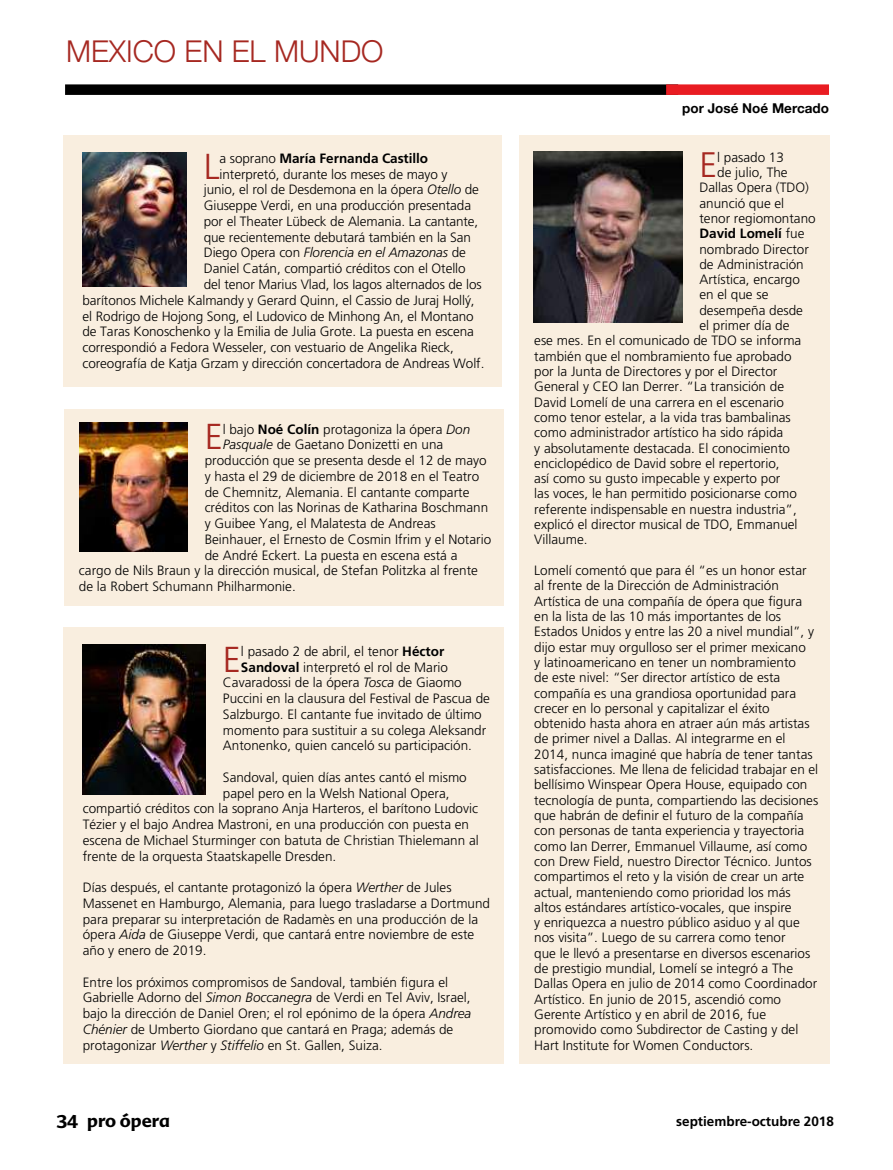
<style>
.page{position:relative;width:893px;height:1170px;background:#fff}
.page>*{position:absolute;margin:0;border:0;box-sizing:border-box;transform-origin:0 0}
.t1{font:300 36px "Frutiger";color:#a62821}
.t2{font:300 35.4px "Frutiger";color:#a62821}
.t3{font:300 30px "Helvetica Neue";color:#a62821}
.t4{font:700 18px "Advert";color:#000}
.t5{font:300 13.5px/15.3px "Frutiger";color:#000}
.t6{font:700 13.5px "Frutiger";color:#000}
.t7{font:italic 300 13.5px "Frutiger";letter-spacing:-.005em;color:#000}
.t8{font:700 13.5px "Helvetica Neue";color:#000}
.s1{font-weight:300}
.s2{font-style:italic}
.s3{font-style:normal}
.s4{font-weight:700}
</style>
<div class="page">
<div style="left:64px;top:135px;width:438px;height:252px;background:#f9eedf"></div>
<div style="left:519px;top:135px;width:310px;height:928px;background:#f9eedf"></div>
<div style="left:65px;top:84px;width:613px;height:11px;background:#000"></div>
<div style="left:666px;top:84px;width:163px;height:11px;background:#e91c22"></div>
<div style="left:64px;top:409px;width:440px;height:196px;background:#f9eedf"></div>
<img style="left:82px;top:153px;width:105px;height:133px">
<img style="left:534px;top:152px;width:148px;height:170px">
<img style="left:79px;top:422px;width:109px;height:129px">
<div style="left:64px;top:627px;width:440px;height:436px;background:#f9eedf"></div>
<img style="left:83px;top:644px;width:123px;height:150px">
<h3 class="t3" style="left:66px;top:33px;width:319px">MEXICO EN EL MUNDO</h3>
<h1 class="t1" style="left:204px;top:146px;width:18px">L</h1>
<p class="t6" style="left:220px;top:150px;width:210px"><span class="s1">a soprano</span> María Fernanda Castillo</p>
<p class="t5" style="left:220px;top:166px;width:229px">interpretó, durante los meses de mayo y</p>
<p class="t5" style="left:204px;top:182px;width:277px">junio, el rol de Desdemona en la ópera <span class="s2">Otello</span> de</p>
<p class="t5" style="left:204px;top:198px;width:269px">Giuseppe Verdi, en una producción presentada</p>
<p class="t5" style="left:204px;top:214px;width:276px">por el Theater Lübeck de Alemania. La cantante,</p>
<p class="t5" style="left:204px;top:229px;width:269px">que recientemente debutará también en la San</p>
<p class="t7" style="left:204px;top:245px;width:264px"><span class="s3">Diego Opera con</span> Florencia en el Amazonas <span class="s3">de</span></p>
<p class="t5" style="left:204px;top:261px;width:263px">Daniel Catán, compartió créditos con el Otello</p>
<p class="t5" style="left:204px;top:277px;width:280px">del tenor Marius Vlad, los Iagos alternados de los</p>
<p class="t5" style="left:83px;top:292px;width:394px">barítonos Michele Kalmandy y Gerard Quinn, el Cassio de Juraj Hollý,</p>
<p class="t5" style="left:83px;top:308px;width:393px">el Rodrigo de Hojong Song, el Ludovico de Minhong An, el Montano</p>
<p class="t5" style="left:83px;top:324px;width:393px">de Taras Konoschenko y la Emilia de Julia Grote. La puesta en escena</p>
<p class="t5" style="left:83px;top:340px;width:373px">correspondió a Fedora Wesseler, con vestuario de Angelika Rieck,</p>
<p class="t5" style="left:83px;top:355px;width:403px">coreografía de Katja Grzam y dirección concertadora de Andreas Wolf.</p>
<h1 class="t1" style="left:205px;top:416px;width:20px">E</h1>
<p class="t5" style="left:223px;top:421px;width:249px">l bajo <span class="s4">Noé Colín</span> protagoniza la ópera <span class="s2">Don</span></p>
<p class="t5" style="left:223px;top:437px;width:222px"><span class="s2">Pasquale</span> de Gaetano Donizetti en una</p>
<p class="t5" style="left:205px;top:453px;width:284px">producción que se presenta desde el 12 de mayo</p>
<p class="t5" style="left:205px;top:468px;width:276px">y hasta el 29 de diciembre de 2018 en el Teatro</p>
<p class="t5" style="left:205px;top:484px;width:266px">de Chemnitz, Alemania. El cantante comparte</p>
<p class="t5" style="left:205px;top:500px;width:285px">créditos con las Norinas de Katharina Boschmann</p>
<p class="t5" style="left:205px;top:516px;width:233px">y Guibee Yang, el Malatesta de Andreas</p>
<p class="t5" style="left:205px;top:531px;width:288px">Beinhauer, el Ernesto de Cosmin Ifrim y el Notario</p>
<p class="t5" style="left:205px;top:547px;width:254px">de André Eckert. La puesta en escena está a</p>
<p class="t5" style="left:79px;top:563px;width:401px">cargo de Nils Braun y la dirección musical, de Stefan Politzka al frente</p>
<p class="t5" style="left:79px;top:579px;width:218px">de la Robert Schumann Philharmonie.</p>
<h1 class="t1" style="left:223px;top:638px;width:20px">E</h1>
<p class="t5" style="left:241px;top:643px;width:205px">l pasado 2 de abril, el tenor <span class="s4">Héctor</span></p>
<p class="t5" style="left:241px;top:659px;width:209px"><span class="s4">Sandoval</span> interpretó el rol de Mario</p>
<p class="t5" style="left:223px;top:675px;width:240px">Cavaradossi de la ópera <span class="s2">Tosca</span> de Giaomo</p>
<p class="t5" style="left:223px;top:690px;width:269px">Puccini en la clausura del Festival de Pascua de</p>
<p class="t5" style="left:223px;top:706px;width:260px">Salzburgo. El cantante fue invitado de último</p>
<p class="t5" style="left:223px;top:722px;width:265px">momento para sustituir a su colega Aleksandr</p>
<p class="t5" style="left:223px;top:738px;width:251px">Antonenko, quien canceló su participación.</p>
<p class="t5" style="left:223px;top:769px;width:245px">Sandoval, quien días antes cantó el mismo</p>
<p class="t5" style="left:223px;top:785px;width:228px">papel pero en la Welsh National Opera,</p>
<p class="t5" style="left:83px;top:801px;width:397px">compartió créditos con la soprano Anja Harteros, el barítono Ludovic</p>
<p class="t5" style="left:83px;top:816px;width:388px">Tézier y el bajo Andrea Mastroni, en una producción con puesta en</p>
<p class="t5" style="left:83px;top:832px;width:398px">escena de Michael Sturminger con batuta de Christian Thielemann al</p>
<p class="t5" style="left:83px;top:848px;width:255px">frente de la orquesta Staatskapelle Dresden.</p>
<p class="t5" style="left:83px;top:879px;width:409px;line-height:15.8px">Días después, el cantante protagonizó la ópera <span class="s2">Werther</span> de Jules Massenet en Hamburgo, Alemania, para luego trasladarse a Dortmund para preparar su interpretación de Radamès en una producción de la ópera <span class="s2">Aida</span> de Giuseppe Verdi, que cantará entre noviembre de este año y enero de 2019.</p>
<p class="t5" style="left:83px;top:974px;width:390px;line-height:15.8px">Entre los próximos compromisos de Sandoval, también figura el Gabrielle Adorno del <span class="s2">Simon Boccanegra</span> de Verdi en Tel Aviv, Israel, bajo la dirección de Daniel Oren; el rol epónimo de la ópera <span class="s2">Andrea Chénier</span> de Umberto Giordano que cantará en Praga; además de protagonizar <span class="s2">Werther</span> y <span class="s2">Stiffelio</span> en St. Gallen, Suiza.</p>
<p class="t8" style="left:682px;top:100px;width:148px">por José Noé Mercado</p>
<h2 class="t2" style="left:699px;top:145px;width:19px">E</h2>
<p class="t5" style="left:717px;top:149px;width:68px">l pasado 13</p>
<p class="t5" style="left:717px;top:165px;width:72px">de julio, The</p>
<p class="t5" style="left:699px;top:180px;width:111px">Dallas Opera (TDO)</p>
<p class="t5" style="left:699px;top:195px;width:86px">anunció que el</p>
<p class="t5" style="left:699px;top:211px;width:118px">tenor regiomontano</p>
<p class="t6" style="left:699px;top:225px;width:107px">David Lomelí <span class="s1">fue</span></p>
<p class="t5" style="left:699px;top:241px;width:111px">nombrado Director</p>
<p class="t5" style="left:699px;top:257px;width:106px">de Administración</p>
<p class="t5" style="left:699px;top:272px;width:102px">Artística, encargo</p>
<p class="t5" style="left:699px;top:287px;width:71px">en el que se</p>
<p class="t5" style="left:699px;top:302px;width:105px">desempeña desde</p>
<p class="t5" style="left:699px;top:318px;width:92px">el primer día de</p>
<p class="t5" style="left:534px;top:333px;width:269px">ese mes. En el comunicado de TDO se informa</p>
<p class="t5" style="left:534px;top:348px;width:259px">también que el nombramiento fue aprobado</p>
<p class="t5" style="left:534px;top:364px;width:245px">por la Junta de Directores y por el Director</p>
<p class="t5" style="left:534px;top:379px;width:251px">General y CEO Ian Derrer. “La transición de</p>
<p class="t5" style="left:534px;top:394px;width:251px">David Lomelí de una carrera en el escenario</p>
<p class="t5" style="left:534px;top:410px;width:258px">como tenor estelar, a la vida tras bambalinas</p>
<p class="t5" style="left:534px;top:425px;width:251px">como administrador artístico ha sido rápida</p>
<p class="t5" style="left:534px;top:440px;width:257px">y absolutamente destacada. El conocimiento</p>
<p class="t5" style="left:534px;top:455px;width:247px">enciclopédico de David sobre el repertorio,</p>
<p class="t5" style="left:534px;top:471px;width:248px">así como su gusto impecable y experto por</p>
<p class="t5" style="left:534px;top:486px;width:264px">las voces, le han permitido posicionarse como</p>
<p class="t5" style="left:534px;top:501px;width:264px">referente indispensable en nuestra industria”,</p>
<p class="t5" style="left:534px;top:517px;width:265px">explicó el director musical de TDO, Emmanuel</p>
<p class="t5" style="left:534px;top:532px;width:55px">Villaume.</p>
<p class="t5" style="left:534px;top:563px;width:285px">Lomelí comentó que para él “es un honor estar al frente de la Dirección de Administración Artística de una compañía de ópera que figura en la lista de las 10 más importantes de los Estados Unidos y entre las 20 a nivel mundial”, y dijo estar muy orgulloso ser el primer mexicano<br>y latinoamericano en tener un nombramiento<br>de este nivel: “Ser director artístico de esta compañía es una grandiosa oportunidad para crecer en lo personal y capitalizar el éxito obtenido hasta ahora en atraer aún más artistas de primer nivel a Dallas. Al integrarme en el 2014, nunca imaginé que habría de tener tantas satisfacciones. Me llena de felicidad trabajar en el bellísimo Winspear Opera House, equipado con tecnología de punta, compartiendo las decisiones que habrán de definir el futuro de la compañía con personas de tanta experiencia y trayectoria como Ian Derrer, Emmanuel Villaume, así como con Drew Field, nuestro Director Técnico. Juntos compartimos el reto y la visión de crear un arte actual, manteniendo como prioridad los más altos estándares artístico-vocales, que inspire<br>y enriquezca a nuestro público asiduo y al que nos visita”. Luego de su carrera como tenor<br>que le llevó a presentarse en diversos escenarios de prestigio mundial, Lomelí se integró a The Dallas Opera en julio de 2014 como Coordinador Artístico. En junio de 2015, ascendió como Gerente Artístico y en abril de 2016, fue promovido como Subdirector de Casting y del Hart Institute for Women Conductors.</p>
<h3 class="t4" style="left:56px;top:1109px;width:115px">34 pro ópera</h3>
<p class="t6" style="left:676px;top:1113px;width:159px">septiembre-octubre 2018</p>
</div>
